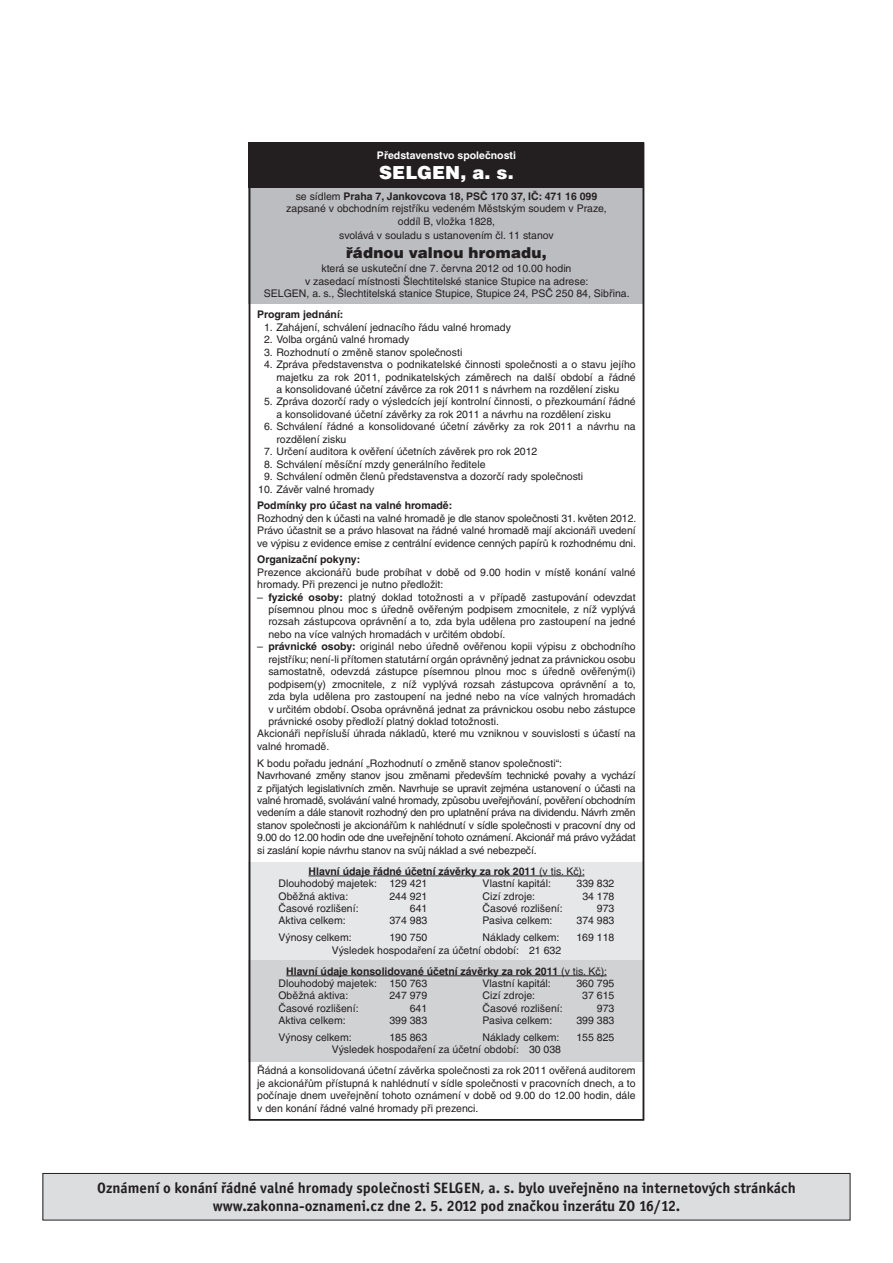
<style>
.page{position:relative;width:893px;height:1263px;background:#fff}
.page>*{position:absolute;margin:0;border:0;box-sizing:border-box;transform-origin:0 0}
.t1{font:900 18px "Helvetica CE";letter-spacing:.005em;color:#fff}
.t2{font:700 15px/18px "Officina Sans ITC";color:#231f20;text-align:center}
.t3{font:900 15px "Helvetica CE";letter-spacing:.01em;color:#231f20}
.t4{font:10.5px/12.5px "Helvetica CE";color:#231f20;text-align:center}
.t5{font:10.5px/12.5px "Helvetica CE";letter-spacing:-.02em;color:#231f20}
.t6{font:700 10.5px/12.5px "Helvetica CE";color:#231f20}
.t7{font:700 10.5px "Helvetica CE";color:#fff}
.s1{font-weight:700}
.s2{font-weight:400}
</style>
<div class="page">
<div style="left:249px;top:862px;width:395px;height:122px;background:#e6e7e9"></div>
<div style="left:249px;top:960px;width:395px;height:102px;background:#d1d2d4"></div>
<div style="left:249px;top:142px;width:395px;height:162px;background:#bcbdc0"></div>
<div style="left:249px;top:142px;width:395px;height:46px;background:#231f20"></div>
<hr style="left:308px;top:876px;width:276px;height:1px;background:#231f20">
<hr style="left:286px;top:975px;width:321px;height:1px;background:#231f20">
<div style="left:249px;top:142px;width:395px;height:978px;border:2px solid #231f20"></div>
<div style="left:43px;top:1173px;width:807px;height:47px;background:#dcdddf"></div>
<div style="left:43px;top:1173px;width:807px;height:47px;border:1px solid #231f20"></div>
<p class="t7" style="left:377px;top:149px;width:140px">Představenstvo společnosti</p>
<h1 class="t1" style="left:379px;top:162px;width:136px">SELGEN, a. s.</h1>
<p class="t4" style="left:286px;top:190px;width:322px">se sídlem <span class="s1">Praha 7, Jankovcova 18, PSČ 170 37, IČ: 471 16 099 </span>zapsané v obchodním rejstříku vedeném Městským soudem v Praze, oddíl B, vložka 1828,</p>
<p class="t4" style="left:339px;top:230px;width:216px">svolává v souladu s ustanovením čl. 11 stanov</p>
<h2 class="t3" style="left:346px;top:244px;width:202px">řádnou valnou hromadu,</h2>
<p class="t4" style="left:264px;top:263px;width:367px">která se uskuteční dne 7. června 2012 od 10.00 hodin<br>v zasedací místnosti Šlechtitelské stanice Stupice na adrese:<br>SELGEN, a. s., Šlechtitelská stanice Stupice, Stupice 24, PSČ 250 84, Sibřina.</p>
<p class="t6" style="left:257px;top:308px;width:88px">Program jednání:</p>
<p class="t4" style="left:264px;top:321px;width:248px">1. Zahájení, schválení jednacího řádu valné hromady</p>
<p class="t4" style="left:264px;top:333px;width:147px">2. Volba orgánů valné hromady</p>
<p class="t4" style="left:264px;top:346px;width:200px">3. Rozhodnutí o změně stanov společnosti</p>
<p class="t4" style="left:276px;top:358px;width:361px;text-align:justify;text-indent:-12px">4. Zpráva představenstva o podnikatelské činnosti společnosti a o stavu jejího majetku za rok 2011, podnikatelských záměrech na další období a řádné a konsolidované účetní závěrce za rok 2011 s návrhem na rozdělení zisku</p>
<p class="t4" style="left:276px;top:395px;width:361px;text-align:left;text-indent:-12px">5. Zpráva dozorčí rady o výsledcích její kontrolní činnosti, o přezkoumání řádné a konsolidované účetní závěrky za rok 2011 a návrhu na rozdělení zisku</p>
<p class="t4" style="left:276px;top:420px;width:361px;text-align:left;text-indent:-12px">6. Schválení řádné a konsolidované účetní závěrky za rok 2011 a návrhu na rozdělení zisku</p>
<p class="t4" style="left:264px;top:445px;width:275px">7. Určení auditora k ověření účetních závěrek pro rok 2012</p>
<p class="t4" style="left:264px;top:458px;width:223px">8. Schválení měsíční mzdy generálního ředitele</p>
<p class="t4" style="left:264px;top:470px;width:321px">9. Schválení odměn členů představenstva a dozorčí rady společnosti</p>
<p class="t4" style="left:258px;top:483px;width:118px">10. Závěr valné hromady</p>
<p class="t6" style="left:257px;top:499px;width:197px">Podmínky pro účast na valné hromadě:</p>
<p class="t4" style="left:257px;top:512px;width:381px;text-align:justify">Rozhodný den k účasti na valné hromadě je dle stanov společnosti 31. květen 2012.<br>Právo účastnit se a právo hlasovat na řádné valné hromadě mají akcionáři uvedení ve výpisu z evidence emise z centrální evidence cenných papírů k rozhodnému dni.</p>
<p class="t6" style="left:257px;top:553px;width:104px">Organizační pokyny:</p>
<p class="t4" style="left:257px;top:566px;width:380px;text-align:left">Prezence akcionářů bude probíhat v době od 9.00 hodin v místě konání valné hromady. Při prezenci je nutno předložit:</p>
<p class="t4" style="left:268px;top:591px;width:369px;text-align:justify;text-indent:-11px">– <span class="s1">fyzické osoby:</span> platný doklad totožnosti a v případě zastupování odevzdat písemnou plnou moc s úředně ověřeným podpisem zmocnitele, z níž vyplývá rozsah zástupcova oprávnění a to, zda byla udělena pro zastoupení na jedné nebo na více valných hromadách v určitém období.</p>
<p class="t4" style="left:257px;top:640px;width:380px">– <span class="s1">právnické osoby:</span> originál nebo úředně ověřenou kopii výpisu z obchodního</p>
<p class="t4" style="left:268px;top:653px;width:369px">rejstříku; není-li přítomen statutární orgán oprávněný jednat za právnickou osobu</p>
<p class="t4" style="left:268px;top:665px;width:369px">samostatně, odevzdá zástupce písemnou plnou moc s úředně ověřeným(i)</p>
<p class="t4" style="left:268px;top:678px;width:369px">podpisem(y) zmocnitele, z níž vyplývá rozsah zástupcova oprávnění a to,</p>
<p class="t4" style="left:268px;top:690px;width:369px">zda byla udělena pro zastoupení na jedné nebo na více valných hromadách</p>
<p class="t4" style="left:268px;top:703px;width:369px">v určitém období. Osoba oprávněná jednat za právnickou osobu nebo zástupce</p>
<p class="t4" style="left:268px;top:715px;width:232px">právnické osoby předloží platný doklad totožnosti.</p>
<p class="t4" style="left:257px;top:727px;width:380px">Akcionáři nepřísluší úhrada nákladů, které mu vzniknou v souvislosti s účastí na</p>
<p class="t4" style="left:257px;top:740px;width:73px">valné hromadě.</p>
<p class="t5" style="left:257px;top:757px;width:380px">K bodu pořadu jednání „Rozhodnutí o změně stanov společnosti“:<br>Navrhované změny stanov jsou změnami především technické povahy a vychází z přijatých legislativních změn. Navrhuje se upravit zejména ustanovení o účasti na valné hromadě, svolávání valné hromady, způsobu uveřejňování, pověření obchodním vedením a dále stanovit rozhodný den pro uplatnění práva na dividendu. Návrh změn stanov společnosti je akcionářům k nahlédnutí v sídle společnosti v pracovní dny od 9.00 do 12.00 hodin ode dne uveřejnění tohoto oznámení. Akcionář má právo vyžádat si zaslání kopie návrhu stanov na svůj náklad a své nebezpečí.</p>
<p class="t6" style="left:279px;top:865px;width:308px;text-indent:30px">Hlavní údaje řádné účetní závěrky za rok 2011 <span class="s2">(v tis. Kč):<br>Dlouhodobý majetek: 129 421</span></p>
<p class="t4" style="left:483px;top:877px;width:70px">Vlastní kapitál:</p>
<p class="t4" style="left:576px;top:877px;width:39px">339 832</p>
<p class="t4" style="left:279px;top:890px;width:71px">Oběžná aktiva:</p>
<p class="t4" style="left:389px;top:890px;width:39px">244 921</p>
<p class="t4" style="left:483px;top:890px;width:54px">Cizí zdroje:</p>
<p class="t4" style="left:582px;top:890px;width:34px">34 178</p>
<p class="t4" style="left:279px;top:902px;width:82px">Časové rozlišení:</p>
<p class="t4" style="left:410px;top:902px;width:19px">641</p>
<p class="t4" style="left:483px;top:902px;width:82px">Časové rozlišení:</p>
<p class="t4" style="left:597px;top:902px;width:19px">973</p>
<p class="t4" style="left:278px;top:914px;width:69px">Aktiva celkem:</p>
<p class="t4" style="left:389px;top:914px;width:39px">374 983</p>
<p class="t4" style="left:483px;top:914px;width:71px">Pasiva celkem:</p>
<p class="t4" style="left:576px;top:914px;width:39px">374 983</p>
<p class="t4" style="left:278px;top:931px;width:75px">Výnosy celkem:</p>
<p class="t4" style="left:389px;top:931px;width:39px">190 750</p>
<p class="t4" style="left:483px;top:931px;width:78px">Náklady celkem:</p>
<p class="t4" style="left:576px;top:931px;width:39px">169 118</p>
<p class="t4" style="left:286px;top:939px;width:322px;line-height:21px">Výsledek hospodaření za účetní období: 21 632<br><span class="s1">Hlavní údaje konsolidované účetní závěrky za rok 2011</span> (v tis. Kč):</p>
<p class="t4" style="left:278px;top:977px;width:150px">Dlouhodobý majetek: 150 763</p>
<p class="t4" style="left:483px;top:977px;width:70px">Vlastní kapitál:</p>
<p class="t4" style="left:576px;top:977px;width:39px">360 795</p>
<p class="t4" style="left:278px;top:989px;width:71px">Oběžná aktiva:</p>
<p class="t4" style="left:389px;top:989px;width:39px">247 979</p>
<p class="t4" style="left:483px;top:989px;width:54px">Cizí zdroje:</p>
<p class="t4" style="left:582px;top:989px;width:34px">37 615</p>
<p class="t4" style="left:278px;top:1002px;width:82px">Časové rozlišení:</p>
<p class="t4" style="left:410px;top:1002px;width:19px">641</p>
<p class="t4" style="left:483px;top:1002px;width:82px">Časové rozlišení:</p>
<p class="t4" style="left:597px;top:1002px;width:19px">973</p>
<p class="t4" style="left:278px;top:1014px;width:69px">Aktiva celkem:</p>
<p class="t4" style="left:389px;top:1014px;width:39px">399 383</p>
<p class="t4" style="left:483px;top:1014px;width:71px">Pasiva celkem:</p>
<p class="t4" style="left:576px;top:1014px;width:39px">399 383</p>
<p class="t4" style="left:278px;top:1031px;width:75px">Výnosy celkem:</p>
<p class="t4" style="left:389px;top:1031px;width:39px">185 863</p>
<p class="t4" style="left:483px;top:1031px;width:78px">Náklady celkem:</p>
<p class="t4" style="left:576px;top:1031px;width:39px">155 825</p>
<p class="t4" style="left:257px;top:1039px;width:380px;line-height:21px">Výsledek hospodaření za účetní období: 30 038<br>Řádná a konsolidovaná účetní závěrka společnosti za rok 2011 ověřená auditorem</p>
<p class="t4" style="left:257px;top:1077px;width:380px;text-align:justify">je akcionářům přístupná k nahlédnutí v sídle společnosti v pracovních dnech, a to počínaje dnem uveřejnění tohoto oznámení v době od 9.00 do 12.00 hodin, dále v den konání řádné valné hromady při prezenci.</p>
<h2 class="t2" style="left:97px;top:1179px;width:700px">Oznámení o konání řádné valné hromady společnosti SELGEN, a. s. bylo uveřejněno na internetových stránkách www.zakonna-oznameni.cz dne 2. 5. 2012 pod značkou inzerátu ZO 16/12.</h2>
</div>
